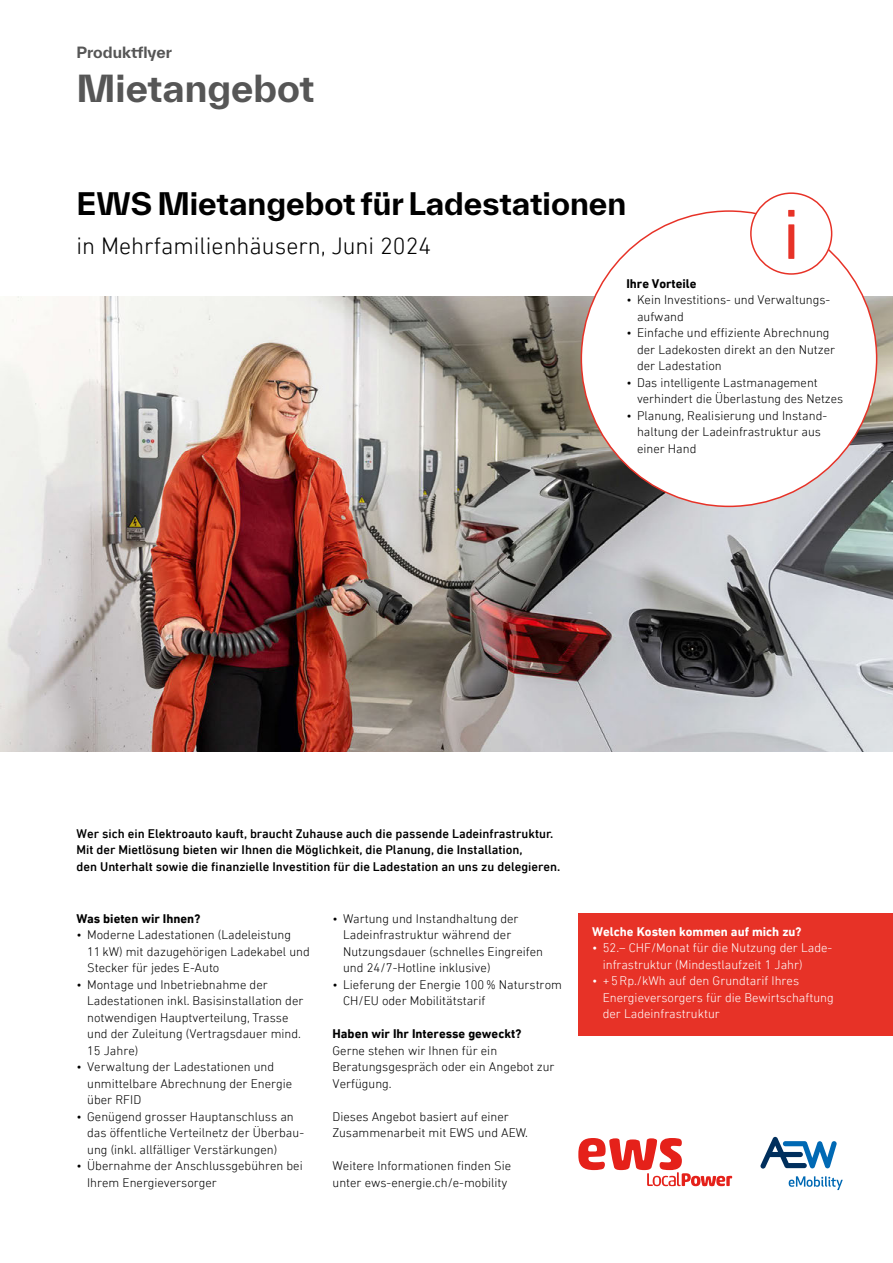
<style>
.page{position:relative;width:893px;height:1263px;background:#fff}
.page>*{position:absolute;margin:0;border:0;box-sizing:border-box;transform-origin:0 0}
.t1{font:72px "DIN Next LT Pro";color:#e73227}
.t2{font:700 36px "TWK Everett";color:#565656}
.t3{font:700 30px "TWK Everett";color:#000}
.t4{font:300 24px "DIN Next LT Pro";color:#000}
.t5{font:700 15px "TWK Everett";color:#565656}
.t6{font:300 12.75px/16.5px "DIN Next LT Pro";color:#000}
.t7{font:500 12.75px/16.5px "DIN Next LT Pro";color:#000}
.t8{font:300 12.75px/16.5px "DIN Next LT Pro";color:#fff}
.t9{font:700 12.75px "DIN Next LT Pro";color:#000}
.t10{font:700 12.75px "DIN Next LT Pro";color:#fff}
</style>
<div class="page">
<img style="left:0;top:297px;width:893px;height:455px">
<div style="left:578px;top:913px;width:315px;height:123px;background:#e73227"></div>
<div style="left:581px;top:211px;width:296px;height:295px;background:#fff;border-radius:50%"></div>
<svg style="left:578px;top:1138px;width:154px;height:48px"></svg>
<div style="left:750px;top:192px;width:82px;height:83px;border:2px solid #e73227;border-radius:50%"></div>
<svg style="left:760px;top:1137px;width:77px;height:31px"></svg>
<svg style="left:789px;top:1176px;width:54px;height:14px"></svg>
<p class="t5" style="left:77px;top:41px;width:97px">Produktflyer</p>
<h2 class="t2" style="left:77px;top:63px;width:240px">Mietangebot</h2>
<h3 class="t3" style="left:77px;top:182px;width:551px">EWS Mietangebot für Ladestationen</h3>
<h3 class="t4" style="left:77px;top:232px;width:356px">in Mehrfamilienhäusern, Juni 2024</h3>
<h1 class="t1" style="left:782px;top:193px;width:19px">i</h1>
<p class="t9" style="left:626px;top:276px;width:72px">Ihre Vorteile</p>
<p class="t6" style="left:637px;top:291px;width:195px;text-indent:-11px">• Kein Investitions- und Verwaltungs&shy;aufwand</p>
<p class="t6" style="left:637px;top:324px;width:200px;text-indent:-11px">• Einfache und effiziente Abrechnung der Ladekosten direkt an den Nutzer der Ladestation</p>
<p class="t6" style="left:637px;top:374px;width:208px;text-indent:-11px">• Das intelligente Lastmanagement verhindert die Überlastung des Netzes</p>
<p class="t6" style="left:637px;top:407px;width:192px;text-indent:-11px">• Planung, Realisierung und Instand&shy;haltung der Ladeinfrastruktur aus einer Hand</p>
<p class="t7" style="left:77px;top:825px;width:485px">Wer sich ein Elektroauto kauft, braucht Zuhause auch die passende Ladeinfrastruktur.<br>Mit der Mietlösung bieten wir Ihnen die Möglichkeit, die Planung, die Installation,<br>den Unterhalt sowie die finanzielle Investition für die Ladestation an uns zu delegieren.</p>
<p class="t9" style="left:77px;top:911px;width:125px">Was bieten wir Ihnen?</p>
<p class="t6" style="left:87px;top:926px;width:224px;text-indent:-11px">• Moderne Ladestationen (Ladeleistung<br>11kW) mit dazugehörigen Ladekabel und<br>Stecker für jedes E-Auto</p>
<p class="t6" style="left:87px;top:976px;width:218px;text-indent:-11px">• Montage und Inbetriebnahme der Ladestationen inkl. Basisinstallation der notwendigen Hauptverteilung, Trasse und der Zuleitung (Vertragsdauer mind.<br>15 Jahre)</p>
<p class="t6" style="left:87px;top:1058px;width:206px;text-indent:-11px">• Verwaltung der Ladestationen und unmittelbare Abrechnung der Energie über RFID</p>
<p class="t6" style="left:87px;top:1108px;width:218px;text-indent:-11px">• Genügend grosser Hauptanschluss an das öffentliche Verteilnetz der Überbau&shy;ung (inkl. allfälliger Verstärkungen)</p>
<p class="t6" style="left:87px;top:1157px;width:217px;text-indent:-11px">• Übernahme der Anschlussgebühren bei<br>Ihrem Energieversorger</p>
<p class="t6" style="left:343px;top:910px;width:201px;text-indent:-11px">• Wartung und Instandhaltung der Ladeinfrastruktur während der Nutzungsdauer (schnelles Eingreifen und 24/7-Hotline inklusive)</p>
<p class="t6" style="left:343px;top:976px;width:220px;text-indent:-11px">• Lieferung der Energie 100% Naturstrom<br>CH/EU oder Mobilitätstarif</p>
<p class="t9" style="left:333px;top:1026px;width:190px">Haben wir Ihr Interesse geweckt?</p>
<p class="t6" style="left:333px;top:1042px;width:224px">Gerne stehen wir Ihnen für ein<br>Beratungsgespräch oder ein Angebot zur<br>Verfügung.</p>
<p class="t6" style="left:333px;top:1108px;width:197px">Dieses Angebot basiert auf einer<br>Zusammenarbeit mit EWS und AEW.</p>
<p class="t6" style="left:333px;top:1157px;width:180px">Weitere Informationen finden Sie unter ews-energie.ch/e-mobility</p>
<p class="t10" style="left:592px;top:924px;width:211px">Welche Kosten kommen auf mich zu?</p>
<p class="t8" style="left:603px;top:939px;width:231px;text-indent:-11px">• 52.– CHF/Monat für die Nutzung der Lade&shy;infrastruktur (Mindestlaufzeit 1 Jahr)</p>
<p class="t8" style="left:603px;top:972px;width:232px;text-indent:-11px">• +5Rp./kWh auf den Grundtarif Ihres<br>Energieversorgers für die Bewirtschaftung der Ladeinfrastruktur</p>
</div>
